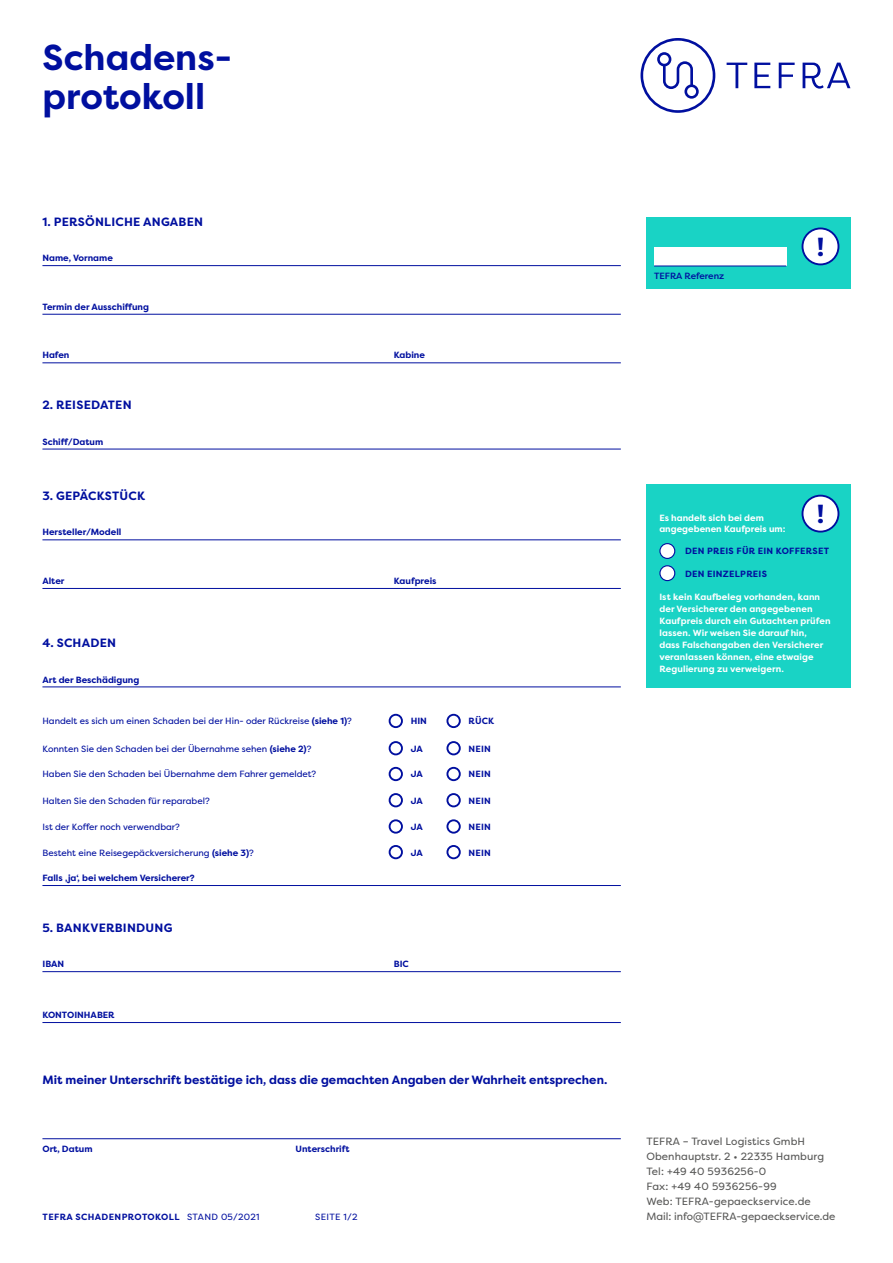
<style>
.page{position:relative;width:893px;height:1263px;background:#fff}
.page>*{position:absolute;margin:0;border:0;box-sizing:border-box;transform-origin:0 0}
.t1{font:700 36px/39px "Filson Pro";color:#000f9f}
.t2{font:700 26.1px "Filson Pro";color:#000f9f}
.t3{font:700 12px "Filson Pro";color:#000f9f}
.t4{font:700 12px "Filson Pro";letter-spacing:.02em;color:#000f9f}
.t5{font:10.5px/15px "Filson Pro";letter-spacing:.01em;color:#575756}
.t6{font:9px "Filson Pro";color:#000f9f}
.t7{font:700 9px/12px "Filson Pro";letter-spacing:.01em;color:#fff}
.t8{font:700 9px "Filson Pro";color:#000f9f}
.t9{font:700 9px "Filson Pro";letter-spacing:.03em;color:#000f9f}
.t10{font:700 9px "Filson Pro";letter-spacing:.045em;color:#000f9f}
.t11{font:500 9px "Filson Pro";color:#000f9f}
.s1{font-weight:700}
.s2{font-weight:400}
</style>
<div class="page">
<svg style="left:727px;top:63px;width:20px;height:25px"></svg>
<svg style="left:754px;top:63px;width:16px;height:25px"></svg>
<svg style="left:779px;top:63px;width:16px;height:25px"></svg>
<svg style="left:803px;top:63px;width:47px;height:26px"></svg>
<svg style="left:640px;top:38px;width:75px;height:75px"></svg>
<hr style="left:42px;top:265px;width:579px;height:1px;background:#000f9f">
<hr style="left:42px;top:449px;width:579px;height:1px;background:#000f9f">
<hr style="left:42px;top:539px;width:579px;height:1px;background:#000f9f">
<hr style="left:42px;top:971px;width:579px;height:1px;background:#000f9f">
<hr style="left:42px;top:686px;width:579px;height:1px;background:#000f9f">
<hr style="left:42px;top:885px;width:579px;height:1px;background:#000f9f">
<hr style="left:42px;top:314px;width:579px;height:1px;background:#000f9f">
<hr style="left:42px;top:588px;width:579px;height:1px;background:#000f9f">
<hr style="left:42px;top:362px;width:579px;height:1px;background:#000f9f">
<hr style="left:42px;top:1022px;width:579px;height:1px;background:#000f9f">
<div style="left:646px;top:217px;width:204px;height:71px;background:#19d3c5"></div>
<div style="left:654px;top:247px;width:132px;height:19px;background:#fff"></div>
<hr style="left:654px;top:266px;width:132px;height:1px;background:#000f9f">
<div style="left:802px;top:228px;width:36px;height:36px;background:#fff;border-radius:50%"></div>
<div style="left:801px;top:227px;width:38px;height:38px;border:2px solid #000f9f;border-radius:50%"></div>
<div style="left:646px;top:484px;width:204px;height:204px;background:#19d3c5"></div>
<div style="left:660px;top:544px;width:15px;height:14px;background:#fff;border-radius:50%"></div>
<div style="left:659px;top:543px;width:16px;height:16px;border:1px solid #000f9f;border-radius:50%"></div>
<div style="left:660px;top:566px;width:15px;height:15px;background:#fff;border-radius:50%"></div>
<div style="left:659px;top:565px;width:16px;height:16px;border:1px solid #000f9f;border-radius:50%"></div>
<div style="left:802px;top:496px;width:36px;height:36px;background:#fff;border-radius:50%"></div>
<div style="left:801px;top:495px;width:38px;height:37px;border:2px solid #000f9f;border-radius:50%"></div>
<hr style="left:42px;top:1138px;width:579px;height:1px;background:#000f9f">
<div style="left:389px;top:714px;width:14px;height:14px;border:2px solid #000f9f;border-radius:50%"></div>
<div style="left:389px;top:767px;width:14px;height:14px;border:2px solid #000f9f;border-radius:50%"></div>
<div style="left:389px;top:793px;width:14px;height:14px;border:2px solid #000f9f;border-radius:50%"></div>
<div style="left:389px;top:819px;width:14px;height:15px;border:2px solid #000f9f;border-radius:50%"></div>
<div style="left:389px;top:845px;width:14px;height:14px;border:2px solid #000f9f;border-radius:50%"></div>
<div style="left:389px;top:741px;width:14px;height:14px;border:2px solid #000f9f;border-radius:50%"></div>
<div style="left:446px;top:714px;width:15px;height:14px;border:2px solid #000f9f;border-radius:50%"></div>
<div style="left:446px;top:767px;width:15px;height:14px;border:2px solid #000f9f;border-radius:50%"></div>
<div style="left:446px;top:793px;width:15px;height:14px;border:2px solid #000f9f;border-radius:50%"></div>
<div style="left:446px;top:819px;width:15px;height:15px;border:2px solid #000f9f;border-radius:50%"></div>
<div style="left:446px;top:845px;width:15px;height:14px;border:2px solid #000f9f;border-radius:50%"></div>
<div style="left:446px;top:741px;width:15px;height:14px;border:2px solid #000f9f;border-radius:50%"></div>
<h1 class="t1" style="left:43px;top:38px;width:191px">Schadens&shy;protokoll</h1>
<h3 class="t4" style="left:42px;top:214px;width:162px">1. PERSÖNLICHE ANGABEN</h3>
<p class="t8" style="left:42px;top:252px;width:72px">Name, Vorname</p>
<p class="t8" style="left:42px;top:301px;width:108px">Termin der Ausschiffung</p>
<p class="t8" style="left:42px;top:350px;width:29px">Hafen</p>
<h3 class="t4" style="left:42px;top:397px;width:91px">2. REISEDATEN</h3>
<p class="t8" style="left:42px;top:436px;width:62px">Schiff/Datum</p>
<h3 class="t4" style="left:42px;top:488px;width:104px">3. GEPÄCKSTÜCK</h3>
<p class="t8" style="left:42px;top:527px;width:81px">Hersteller/Modell</p>
<p class="t8" style="left:42px;top:575px;width:24px">Alter</p>
<h3 class="t4" style="left:42px;top:635px;width:75px">4. SCHADEN</h3>
<p class="t8" style="left:42px;top:674px;width:98px">Art der Beschädigung</p>
<p class="t8" style="left:394px;top:350px;width:33px">Kabine</p>
<p class="t8" style="left:394px;top:575px;width:44px">Kaufpreis</p>
<p class="t6" style="left:42px;top:715px;width:311px">Handelt es sich um einen Schaden bei der Hin- oder Rückreise <span class="s1">(siehe 1)</span>?</p>
<p class="t8" style="left:411px;top:715px;width:18px">HIN</p>
<p class="t8" style="left:411px;top:743px;width:14px">JA</p>
<p class="t8" style="left:411px;top:768px;width:14px">JA</p>
<p class="t8" style="left:411px;top:795px;width:14px">JA</p>
<p class="t8" style="left:411px;top:821px;width:14px">JA</p>
<p class="t8" style="left:411px;top:847px;width:14px">JA</p>
<p class="t6" style="left:42px;top:742px;width:271px">Konnten Sie den Schaden bei der Übernahme sehen <span class="s1">(siehe 2)</span>?</p>
<p class="t6" style="left:42px;top:768px;width:275px">Haben Sie den Schaden bei Übernahme dem Fahrer gemeldet?</p>
<p class="t6" style="left:42px;top:794px;width:169px">Halten Sie den Schaden für reparabel?</p>
<p class="t6" style="left:42px;top:821px;width:139px">Ist der Koffer noch verwendbar?</p>
<p class="t6" style="left:42px;top:846px;width:213px">Besteht eine Reisegepäckversicherung <span class="s1">(siehe 3)</span>?</p>
<p class="t8" style="left:42px;top:872px;width:154px">Falls ‚ja‘, bei welchem Versicherer?</p>
<h3 class="t4" style="left:42px;top:920px;width:132px">5. BANKVERBINDUNG</h3>
<p class="t8" style="left:42px;top:958px;width:23px">IBAN</p>
<p class="t8" style="left:42px;top:1009px;width:74px">KONTOINHABER</p>
<p class="t8" style="left:394px;top:958px;width:17px">BIC</p>
<p class="t8" style="left:469px;top:715px;width:27px">RÜCK</p>
<p class="t8" style="left:469px;top:743px;width:24px">NEIN</p>
<p class="t8" style="left:469px;top:768px;width:24px">NEIN</p>
<p class="t8" style="left:469px;top:795px;width:24px">NEIN</p>
<p class="t8" style="left:469px;top:821px;width:24px">NEIN</p>
<p class="t8" style="left:469px;top:847px;width:24px">NEIN</p>
<h3 class="t3" style="left:42px;top:1072px;width:566px">Mit meiner Unterschrift bestätige ich, dass die gemachten Angaben der Wahrheit entsprechen.</h3>
<p class="t8" style="left:42px;top:1143px;width:52px">Ort, Datum</p>
<p class="t8" style="left:296px;top:1143px;width:55px">Unterschrift</p>
<p class="t11" style="left:654px;top:270px;width:72px">TEFRA Referenz</p>
<h2 class="t2" style="left:817px;top:230px;width:9px">!</h2>
<p class="t7" style="left:659px;top:512px;width:128px;line-height:10.8px">Es handelt sich bei dem angegebenen Kaufpreis um:</p>
<h2 class="t2" style="left:817px;top:497px;width:9px">!</h2>
<p class="t9" style="left:685px;top:545px;width:145px">DEN PREIS FÜR EIN KOFFERSET</p>
<p class="t9" style="left:685px;top:568px;width:83px">DEN EINZELPREIS</p>
<p class="t7" style="left:659px;top:591px;width:173px">Ist kein Kaufbeleg vorhanden, kann der Versicherer den angegebenen Kaufpreis durch ein Gutachten prüfen lassen. Wir weisen Sie darauf hin,<br>dass Falschangaben den Versicherer veranlassen können, eine etwaige Regulierung zu verweigern.</p>
<p class="t5" style="left:646px;top:1134px;width:179px">TEFRA – Travel Logistics GmbH<br>Obenhauptstr. 2 • 22335 Hamburg<br>Tel: +49 40 5936256-0<br>Fax: +49 40 5936256-99<br>Web: TEFRA-gepaeckservice.de</p>
<p class="t10" style="left:43px;top:1211px;width:218px">TEFRA SCHADENPROTOKOLL <span class="s2">STAND 05/2021</span></p>
<p class="t6" style="left:315px;top:1211px;width:44px">SEITE 1/2</p>
<p class="t5" style="left:646px;top:1209px;width:191px">Mail: info@TEFRA-gepaeckservice.de</p>
</div>
